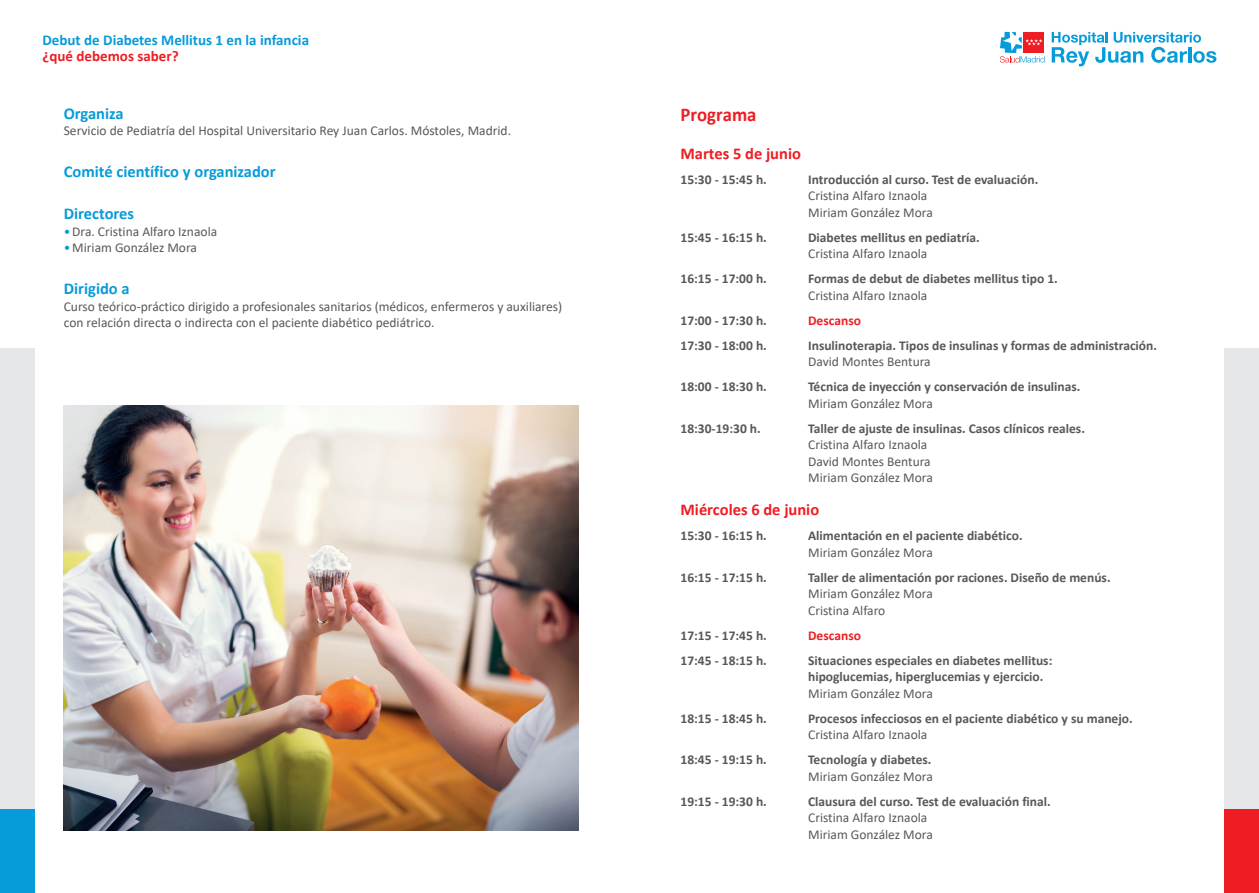
<style>
.page{position:relative;width:1259px;height:893px;background:#fff}
.page>*{position:absolute;margin:0;border:0;box-sizing:border-box;transform-origin:0 0}
.t1{font:700 19.5px "Calibri";color:#ee1d23;scale:.96 1}
.QUE_HACE{font:700 16.5px "Calibri";color:#069bda}
.QUE_HACE-2{font:700 16.5px "Calibri";color:#ee1d23}
.QUE_HACE-3{font:700 15px/16.5px "Calibri";color:#069bda}
.QUE_HACE-4{font:700 13.5px/16.5px "Calibri";color:#57585a}
.QUE_HACE-5{font:13.5px/16.5px "Calibri";color:#57585a}
.QUE_HACE-6{font:700 13.5px "Calibri";color:#ee1d23}
.s1{color:#ee1d23}
.s2{color:#069bda}
.s3{font-weight:700}
.s4{font-weight:400}
</style>
<div class="page">
<svg style="left:999px;top:32px;width:45px;height:31px"></svg>
<svg style="left:1051px;top:32px;width:165px;height:34px"></svg>
<div style="left:0;top:349px;width:34px;height:544px;background:#e6e7e9"></div>
<div style="left:1225px;top:349px;width:34px;height:544px;background:#e6e7e9"></div>
<div style="left:0;top:810px;width:34px;height:83px;background:#069bda"></div>
<div style="left:1225px;top:810px;width:34px;height:83px;background:#ee1d23"></div>
<img style="left:64px;top:405px;width:514px;height:425px">
<p class="QUE_HACE-3" style="left:43px;top:31px;width:268px">Debut de Diabetes Mellitus 1 en la infancia <span class="s1">¿qué debemos saber?</span></p>
<p class="QUE_HACE" style="left:64px;top:102px;width:61px">Organiza</p>
<p class="QUE_HACE-5" style="left:64px;top:122px;width:449px">Servicio de Pediatría del Hospital Universitario Rey Juan Carlos. Móstoles, Madrid.</p>
<p class="QUE_HACE" style="left:64px;top:160px;width:213px">Comité científico y organizador</p>
<p class="QUE_HACE" style="left:64px;top:202px;width:72px">Directores</p>
<p class="QUE_HACE-5" style="left:64px;top:223px;width:155px"><span class="s2">•</span>Dra. Cristina Alfaro Iznaola</p>
<p class="QUE_HACE-5" style="left:64px;top:239px;width:135px"><span class="s2">•</span>Miriam González Mora</p>
<p class="QUE_HACE" style="left:64px;top:277px;width:67px">Dirigido a</p>
<p class="QUE_HACE-5" style="left:64px;top:298px;width:500px">Curso teórico-práctico dirigido a profesionales sanitarios (médicos, enfermeros y auxiliares) con relación directa o indirecta con el paciente diabético pediátrico.</p>
<p class="t1" style="left:680px;top:101px;width:81px">Programa</p>
<p class="QUE_HACE-2" style="left:680px;top:142px;width:122px">Martes 5 de junio</p>
<p class="QUE_HACE-4" style="left:680px;top:171px;width:88px">15:30 - 15:45 h.</p>
<p class="QUE_HACE-5" style="left:808px;top:171px;width:232px"><span class="s3">Introducción al curso. Test de evaluación.<br></span>Cristina Alfaro Iznaola<br>Miriam González Mora</p>
<p class="QUE_HACE-4" style="left:680px;top:229px;width:88px">15:45 - 16:15 h.</p>
<p class="QUE_HACE-4" style="left:808px;top:229px;width:173px">Diabetes mellitus en pediatría.<br><span class="s4">Cristina Alfaro Iznaola</span></p>
<p class="QUE_HACE-4" style="left:680px;top:270px;width:88px">16:15 - 17:00 h.</p>
<p class="QUE_HACE-4" style="left:808px;top:270px;width:251px">Formas de debut de diabetes mellitus tipo 1.<br><span class="s4">Cristina Alfaro Iznaola</span></p>
<p class="QUE_HACE-4" style="left:680px;top:312px;width:88px">17:00 - 17:30 h.</p>
<p class="QUE_HACE-6" style="left:808px;top:311px;width:54px">Descanso</p>
<p class="QUE_HACE-4" style="left:680px;top:337px;width:88px">17:30 - 18:00 h.</p>
<p class="QUE_HACE-4" style="left:808px;top:337px;width:350px">Insulinoterapia. Tipos de insulinas y formas de administración.<br><span class="s4">David Montes Bentura</span></p>
<p class="QUE_HACE-4" style="left:680px;top:378px;width:88px">18:00 - 18:30 h.</p>
<p class="QUE_HACE-4" style="left:808px;top:378px;width:274px">Técnica de inyección y conservación de insulinas.<br><span class="s4">Miriam González Mora</span></p>
<p class="QUE_HACE-4" style="left:680px;top:420px;width:82px">18:30-19:30 h.</p>
<p class="QUE_HACE-5" style="left:808px;top:420px;width:278px"><span class="s3">Taller de ajuste de insulinas. Casos clínicos reales.<br></span>Cristina Alfaro Iznaola<br>David Montes Bentura<br>Miriam González Mora</p>
<p class="QUE_HACE-2" style="left:680px;top:498px;width:140px">Miércoles 6 de junio</p>
<p class="QUE_HACE-4" style="left:680px;top:527px;width:88px">15:30 - 16:15 h.</p>
<p class="QUE_HACE-4" style="left:808px;top:527px;width:216px">Alimentación en el paciente diabético.<br><span class="s4">Miriam González Mora</span></p>
<p class="QUE_HACE-4" style="left:680px;top:569px;width:88px">16:15 - 17:15 h.</p>
<p class="QUE_HACE-4" style="left:808px;top:569px;width:304px">Taller de alimentación por raciones. Diseño de menús.<br><span class="s4">Miriam González Mora<br>Cristina Alfaro</span></p>
<p class="QUE_HACE-4" style="left:680px;top:627px;width:88px">17:15 - 17:45 h.</p>
<p class="QUE_HACE-6" style="left:808px;top:626px;width:54px">Descanso</p>
<p class="QUE_HACE-4" style="left:680px;top:652px;width:88px">17:45 - 18:15 h.</p>
<p class="QUE_HACE-4" style="left:808px;top:652px;width:246px">Situaciones especiales en diabetes mellitus: hipoglucemias, hiperglucemias y ejercicio.<br><span class="s4">Miriam González Mora</span></p>
<p class="QUE_HACE-4" style="left:680px;top:710px;width:88px">18:15 - 18:45 h.</p>
<p class="QUE_HACE-4" style="left:808px;top:710px;width:326px">Procesos infecciosos en el paciente diabético y su manejo.<br><span class="s4">Cristina Alfaro Iznaola</span></p>
<p class="QUE_HACE-4" style="left:680px;top:751px;width:88px">18:45 - 19:15 h.</p>
<p class="QUE_HACE-4" style="left:808px;top:751px;width:126px">Tecnología y diabetes.<br><span class="s4">Miriam González Mora</span></p>
<p class="QUE_HACE-4" style="left:680px;top:793px;width:88px">19:15 - 19:30 h.</p>
<p class="QUE_HACE-4" style="left:808px;top:793px;width:244px">Clausura del curso. Test de evaluación final.</p>
<p class="QUE_HACE-5" style="left:808px;top:809px;width:126px">Cristina Alfaro Iznaola<br>Miriam González Mora</p>
</div>
